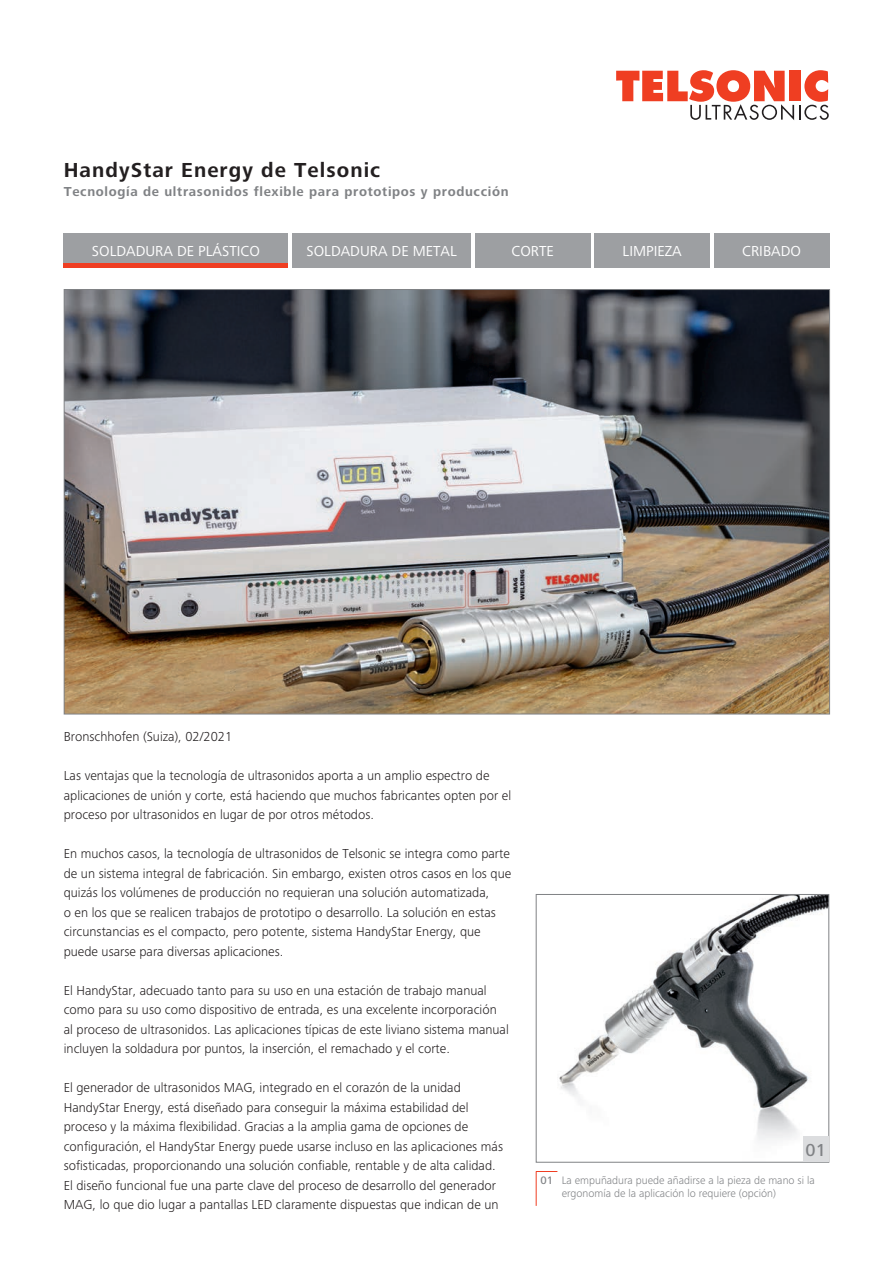
<style>
.page{position:relative;width:893px;height:1263px;background:#fff}
.page>*{position:absolute;margin:0;border:0;box-sizing:border-box;transform-origin:0 0}
.Haupttitel_black{font:700 21px "Frutiger Next LTW1 G";letter-spacing:.05em;color:#231f20}
.t1{font:500 18px "Frutiger Next LTW1 G";color:#808285}
.Portfoliotitel{font:15px "Frutiger Next LTW1 G";color:#fff}
.Lauftext_9_13pt{font:300 13.5px/19.5px "Frutiger Next LTW1 G";color:#231f20}
.Subtitel_grau{font:700 13.5px "Frutiger Next LTW1 G";letter-spacing:.05em;color:#808285}
.Legende_7_5_9pt{font:300 11.25px/13.5px "Frutiger Next LTW1 G";color:#808285}
.Legende_7_5_9pt__med{font:500 11.25px "Frutiger Next LTW1 G";color:#808285}
</style>
<div class="page">
<svg style="left:616px;top:70px;width:213px;height:50px"></svg>
<img style="left:63px;top:289px;width:767px;height:426px">
<img style="left:559px;top:896px;width:268px;height:245px">
<div style="left:536px;top:894px;width:293px;height:268px;border:1px solid #808285"></div>
<div style="left:803px;top:1136px;width:25px;height:26px;background:#dcdddf"></div>
<div style="left:64px;top:234px;width:224px;height:34px;background:#9d9fa2"></div>
<div style="left:292px;top:234px;width:179px;height:34px;background:#9d9fa2"></div>
<div style="left:475px;top:234px;width:115px;height:34px;background:#9d9fa2"></div>
<div style="left:595px;top:234px;width:115px;height:34px;background:#9d9fa2"></div>
<div style="left:714px;top:234px;width:115px;height:34px;background:#9d9fa2"></div>
<hr style="left:64px;top:264px;width:224px;height:4px;background:#ef3e22">
<svg style="left:536px;top:1171px;width:21px;height:1px"></svg>
<hr style="left:536px;top:1172px;width:1px;height:34px;background:#ef3e22">
<p class="Haupttitel_black" style="left:64px;top:158px;width:318px">HandyStar Energy de Telsonic</p>
<p class="Subtitel_grau" style="left:64px;top:184px;width:446px">Tecnología de ultrasonidos flexible para prototipos y producción</p>
<p class="Portfoliotitel" style="left:92px;top:243px;width:169px">SOLDADURA DE PLÁSTICO</p>
<p class="Portfoliotitel" style="left:306px;top:243px;width:152px">SOLDADURA DE METAL</p>
<p class="Portfoliotitel" style="left:512px;top:243px;width:44px">CORTE</p>
<p class="Portfoliotitel" style="left:623px;top:243px;width:61px">LIMPIEZA</p>
<p class="Portfoliotitel" style="left:742px;top:243px;width:60px">CRIBADO</p>
<p class="Lauftext_9_13pt" style="left:64px;top:727px;width:170px">Bronschhofen (Suiza), 02/2021</p>
<p class="Lauftext_9_13pt" style="left:64px;top:766px;width:449px">Las ventajas que la tecnología de ultrasonidos aporta a un amplio espectro de aplicaciones de unión y corte, está haciendo que muchos fabricantes opten por el proceso por ultrasonidos en lugar de por otros métodos.</p>
<p class="Lauftext_9_13pt" style="left:64px;top:844px;width:449px">En muchos casos, la tecnología de ultrasonidos de Telsonic se integra como parte de un sistema integral de fabricación. Sin embargo, existen otros casos en los que quizás los volúmenes de producción no requieran una solución automatizada,<br>o en los que se realicen trabajos de prototipo o desarrollo. La solución en estas circunstancias es el compacto, pero potente, sistema HandyStar Energy, que puede usarse para diversas aplicaciones.</p>
<p class="Lauftext_9_13pt" style="left:64px;top:980px;width:447px">El HandyStar, adecuado tanto para su uso en una estación de trabajo manual como para su uso como dispositivo de entrada, es una excelente incorporación al proceso de ultrasonidos. Las aplicaciones típicas de este liviano sistema manual incluyen la soldadura por puntos, la inserción, el remachado y el corte.</p>
<p class="Lauftext_9_13pt" style="left:64px;top:1078px;width:441px">El generador de ultrasonidos MAG, integrado en el corazón de la unidad HandyStar Energy, está diseñado para conseguir la máxima estabilidad del proceso y la máxima flexibilidad. Gracias a la amplia gama de opciones de configuración, el HandyStar Energy puede usarse incluso en las aplicaciones más sofisticadas, proporcionando una solución confiable, rentable y de alta calidad.<br>El diseño funcional fue una parte clave del proceso de desarrollo del generador MAG, lo que dio lugar a pantallas LED claramente dispuestas que indican de un</p>
<p class="t1" style="left:806px;top:1139px;width:22px">01</p>
<p class="Legende_7_5_9pt__med" style="left:540px;top:1174px;width:14px">01</p>
<p class="Legende_7_5_9pt" style="left:562px;top:1173px;width:255px">La empuñadura puede añadirse a la pieza de mano si la ergonomía de la aplicación lo requiere (opción)</p>
</div>
